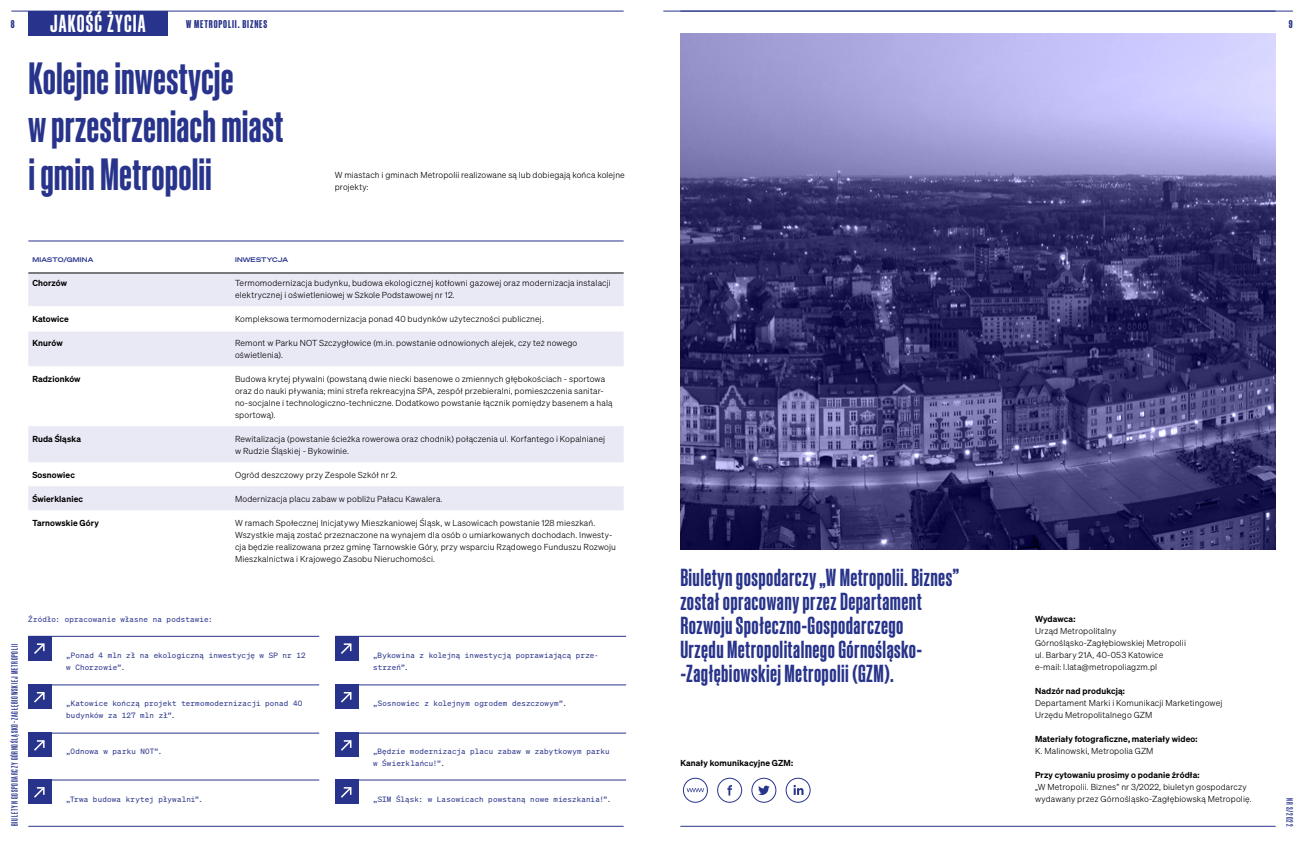
<style>
.page{position:relative;width:1304px;height:851px;background:#fff}
.page>*{position:absolute;margin:0;border:0;box-sizing:border-box;transform-origin:0 0}
.t1{font:600 44px/48px "Sohne Schmal";letter-spacing:.005em;color:#28348b}
.t2{font:600 24px/24px "Sohne Schmal";letter-spacing:.02em;color:#28348b}
.t3{font:600 24px "Sohne Schmal";letter-spacing:.05em;color:#fff}
.t4{font:11px "Sohne Schmal Dreiviertelfett";letter-spacing:.08em;color:#28348b}
.t5{font:9px "Sohne Schmal Kraftig";letter-spacing:.09em;color:#28348b}
.t6{font:8.5px/12px "Sohne Leicht";letter-spacing:.015em;color:#000}
.t7{font:600 8.5px "Sohne";letter-spacing:.015em;color:#000}
.t8{font:7.5px/12px "Sohne Mono Buch";letter-spacing:.02em;color:#28348b}
.t9{font:600 6.5px "Sohne Breit";letter-spacing:.03em;color:#28348b}
</style>
<div class="page">
<hr style="left:11px;top:11px;width:613px;height:1px;background:#28348b">
<hr style="left:680px;top:11px;width:613px;height:1px;background:#28348b">
<div style="left:28px;top:11px;width:140px;height:24px;background:#28348b"></div>
<hr style="left:28px;top:825px;width:596px;height:1px;background:#28348b">
<hr style="left:28px;top:636px;width:291px;height:1px;background:#28348b">
<div style="left:28px;top:636px;width:24px;height:24px;background:#28348b"></div>
<svg style="left:34px;top:643px;width:11px;height:11px"></svg>
<hr style="left:335px;top:636px;width:291px;height:1px;background:#28348b">
<div style="left:335px;top:636px;width:24px;height:24px;background:#28348b"></div>
<svg style="left:341px;top:643px;width:11px;height:11px"></svg>
<hr style="left:28px;top:732px;width:291px;height:1px;background:#28348b">
<div style="left:28px;top:732px;width:24px;height:25px;background:#28348b"></div>
<svg style="left:34px;top:740px;width:11px;height:11px"></svg>
<hr style="left:335px;top:732px;width:291px;height:1px;background:#28348b">
<div style="left:335px;top:732px;width:24px;height:25px;background:#28348b"></div>
<svg style="left:341px;top:740px;width:11px;height:11px"></svg>
<hr style="left:28px;top:684px;width:291px;height:1px;background:#28348b">
<div style="left:28px;top:684px;width:24px;height:24px;background:#28348b"></div>
<svg style="left:34px;top:692px;width:11px;height:11px"></svg>
<hr style="left:335px;top:684px;width:291px;height:1px;background:#28348b">
<div style="left:335px;top:684px;width:24px;height:24px;background:#28348b"></div>
<svg style="left:341px;top:692px;width:11px;height:11px"></svg>
<hr style="left:28px;top:779px;width:291px;height:1px;background:#28348b">
<div style="left:28px;top:779px;width:24px;height:24px;background:#28348b"></div>
<svg style="left:34px;top:787px;width:11px;height:11px"></svg>
<hr style="left:335px;top:779px;width:291px;height:1px;background:#28348b">
<div style="left:335px;top:779px;width:24px;height:24px;background:#28348b"></div>
<svg style="left:341px;top:787px;width:11px;height:11px"></svg>
<svg style="left:28px;top:273px;width:596px;height:189px;fill:#e9e8f5"></svg>
<div style="left:28px;top:486px;width:596px;height:24px;background:#e9e8f5"></div>
<hr style="left:28px;top:241px;width:203px;height:1px;background:#28348b">
<hr style="left:231px;top:241px;width:393px;height:1px;background:#28348b">
<hr style="left:28px;top:272px;width:203px;height:1px;background:#000">
<hr style="left:231px;top:272px;width:393px;height:1px;background:#000">
<hr style="left:663px;top:11px;width:613px;height:1px;background:#28348b">
<svg style="left:680px;top:33px;width:596px;height:516px;background:#57558b"></svg>
<hr style="left:680px;top:825px;width:596px;height:1px;background:#28348b">
<div style="left:752px;top:777px;width:24px;height:25px;border:1px solid #28348b;border-radius:50%"></div>
<svg style="left:758px;top:785px;width:12px;height:9px"></svg>
<div style="left:717px;top:777px;width:25px;height:25px;border:1px solid #28348b;border-radius:50%"></div>
<svg style="left:727px;top:785px;width:5px;height:10px"></svg>
<div style="left:683px;top:777px;width:25px;height:25px;border:1px solid #28348b;border-radius:50%"></div>
<svg style="left:687px;top:788px;width:17px;height:4px"></svg>
<svg style="left:793px;top:785px;width:10px;height:9px"></svg>
<div style="left:786px;top:777px;width:24px;height:25px;border:1px solid #28348b;border-radius:50%"></div>
<p class="t4" style="left:11px;top:18px;width:5px">8</p>
<h2 class="t3" style="left:50px;top:11px;width:97px">JAKOŚĆ ŻYCIA</h2>
<p class="t4" style="left:186px;top:18px;width:83px">W METROPOLII. BIZNES</p>
<h1 class="t1" style="left:28px;top:54px;width:256px">Kolejne inwestycje<br>w przestrzeniach miast i gmin Metropolii</h1>
<p class="t6" style="left:335px;top:168px;width:291px">W miastach i gminach Metropolii realizowane są lub dobiegają końca kolejne projekty:</p>
<p class="t9" style="left:32px;top:255px;width:63px">MIASTO/GMINA</p>
<p class="t9" style="left:235px;top:255px;width:55px">INWESTYCJA</p>
<p class="t7" style="left:32px;top:277px;width:36px">Chorzów</p>
<p class="t6" style="left:235px;top:276px;width:377px">Termomodernizacja budynku, budowa ekologicznej kotłowni gazowej oraz modernizacja instalacji elektrycznej i oświetleniowej w Szkole Podstawowej nr 12.</p>
<p class="t7" style="left:32px;top:313px;width:38px">Katowice</p>
<p class="t6" style="left:235px;top:312px;width:310px">Kompleksowa termomodernizacja ponad 40 budynków użyteczności publicznej.</p>
<p class="t7" style="left:32px;top:337px;width:32px">Knurów</p>
<p class="t6" style="left:235px;top:336px;width:344px">Remont w Parku NOT Szczygłowice (m.in. powstanie odnowionych alejek, czy też nowego oświetlenia).</p>
<p class="t7" style="left:32px;top:373px;width:50px">Radzionków</p>
<p class="t6" style="left:235px;top:372px;width:379px">Budowa krytej pływalni (powstaną dwie niecki basenowe o zmiennych głębokościach - sportowa oraz do nauki pływania; mini strefa rekreacyjna SPA, zespół przebieralni, pomieszczenia sanitar&shy;no-socjalne i technologiczno-techniczne. Dodatkowo powstanie łącznik pomiędzy basenem a halą sportową).</p>
<p class="t7" style="left:32px;top:433px;width:50px">Ruda Śląska</p>
<p class="t6" style="left:235px;top:432px;width:372px">Rewitalizacja (powstanie ścieżka rowerowa oraz chodnik) połączenia ul. Korfantego i Kopalnianej w Rudzie Śląskiej - Bykowinie.</p>
<p class="t7" style="left:32px;top:469px;width:44px">Sosnowiec</p>
<p class="t6" style="left:235px;top:468px;width:164px">Ogród deszczowy przy Zespole Szkół nr 2.</p>
<p class="t7" style="left:32px;top:493px;width:52px">Świerklaniec</p>
<p class="t6" style="left:235px;top:492px;width:209px">Modernizacja placu zabaw w pobliżu Pałacu Kawalera.</p>
<p class="t7" style="left:32px;top:517px;width:68px">Tarnowskie Góry</p>
<p class="t6" style="left:235px;top:516px;width:383px">W ramach Społecznej Inicjatywy Mieszkaniowej Śląsk, w Lasowicach powstanie 128 mieszkań.<br>Wszystkie mają zostać przeznaczone na wynajem dla osób o umiarkowanych dochodach. Inwesty&shy;cja będzie realizowana przez gminę Tarnowskie Góry, przy wsparciu Rządowego Funduszu Rozwoju Mieszkalnictwa i Krajowego Zasobu Nieruchomości.</p>
<p class="t5" style="left:10px;top:825px;width:184px;rotate:-90deg">BIULETYN GOSPODARCZY GÓRNOŚLĄSKO-ZAGŁĘBIOWSKIEJ METROPOLII</p>
<p class="t8" style="left:28px;top:613px;width:186px">Źródło: opracowanie własne na podstawie:</p>
<p class="t8" style="left:66px;top:649px;width:241px">„Ponad 4 mln zł na ekologiczną inwestycję w SP nr 12 w Chorzowie”.</p>
<p class="t8" style="left:373px;top:649px;width:227px">„Bykowina z kolejną inwestycją poprawiającą prze&shy;strzeń”.</p>
<p class="t8" style="left:66px;top:697px;width:238px">„Katowice kończą projekt termomodernizacji ponad 40 budynków za 127 mln zł”.</p>
<p class="t8" style="left:373px;top:697px;width:195px">„Sosnowiec z kolejnym ogrodem deszczowym”.</p>
<p class="t8" style="left:66px;top:745px;width:98px">„Odnowa w parku NOT”.</p>
<p class="t8" style="left:373px;top:745px;width:238px">„Będzie modernizacja placu zabaw w zabytkowym parku w Świerklańcu!”.</p>
<p class="t8" style="left:66px;top:793px;width:138px">„Trwa budowa krytej pływalni”.</p>
<p class="t8" style="left:373px;top:793px;width:240px">„SIM Śląsk: w Lasowicach powstaną nowe mieszkania!”.</p>
<h2 class="t2" style="left:680px;top:565px;width:280px">Biuletyn gospodarczy „W Metropolii. Biznes” został opracowany przez Departament Rozwoju Społeczno-Gospodarczego<br>Urzędu Metropolitalnego Górnośląsko--Zagłębiowskiej Metropolii (GZM).</h2>
<p class="t7" style="left:680px;top:757px;width:114px">Kanały komunikacyjne GZM:</p>
<p class="t4" style="left:1289px;top:18px;width:5px">9</p>
<p class="t7" style="left:1035px;top:613px;width:42px">Wydawca:</p>
<p class="t6" style="left:1035px;top:624px;width:152px">Urząd Metropolitalny Górnośląsko-Zagłębiowskiej Metropolii ul. Barbary 21A, 40-053 Katowice e-mail: l.lata@metropoliagzm.pl</p>
<p class="t7" style="left:1035px;top:685px;width:91px">Nadzór nad produkcją:</p>
<p class="t6" style="left:1035px;top:696px;width:189px">Departament Marki i Komunikacji Marketingowej<br>Urzędu Metropolitalnego GZM</p>
<p class="t7" style="left:1035px;top:733px;width:164px">Materiały fotograficzne, materiały wideo:</p>
<p class="t6" style="left:1035px;top:744px;width:120px">K. Malinowski, Metropolia GZM</p>
<p class="t7" style="left:1035px;top:769px;width:166px">Przy cytowaniu prosimy o podanie źródła:</p>
<p class="t6" style="left:1035px;top:780px;width:218px">„W Metropolii. Biznes” nr 3/2022, biuletyn gospodarczy wydawany przez Górnośląsko-Zagłębiowską Metropolię.</p>
<p class="t5" style="left:1294px;top:798px;width:29px;rotate:90deg">NR 3/2022</p>
</div>
